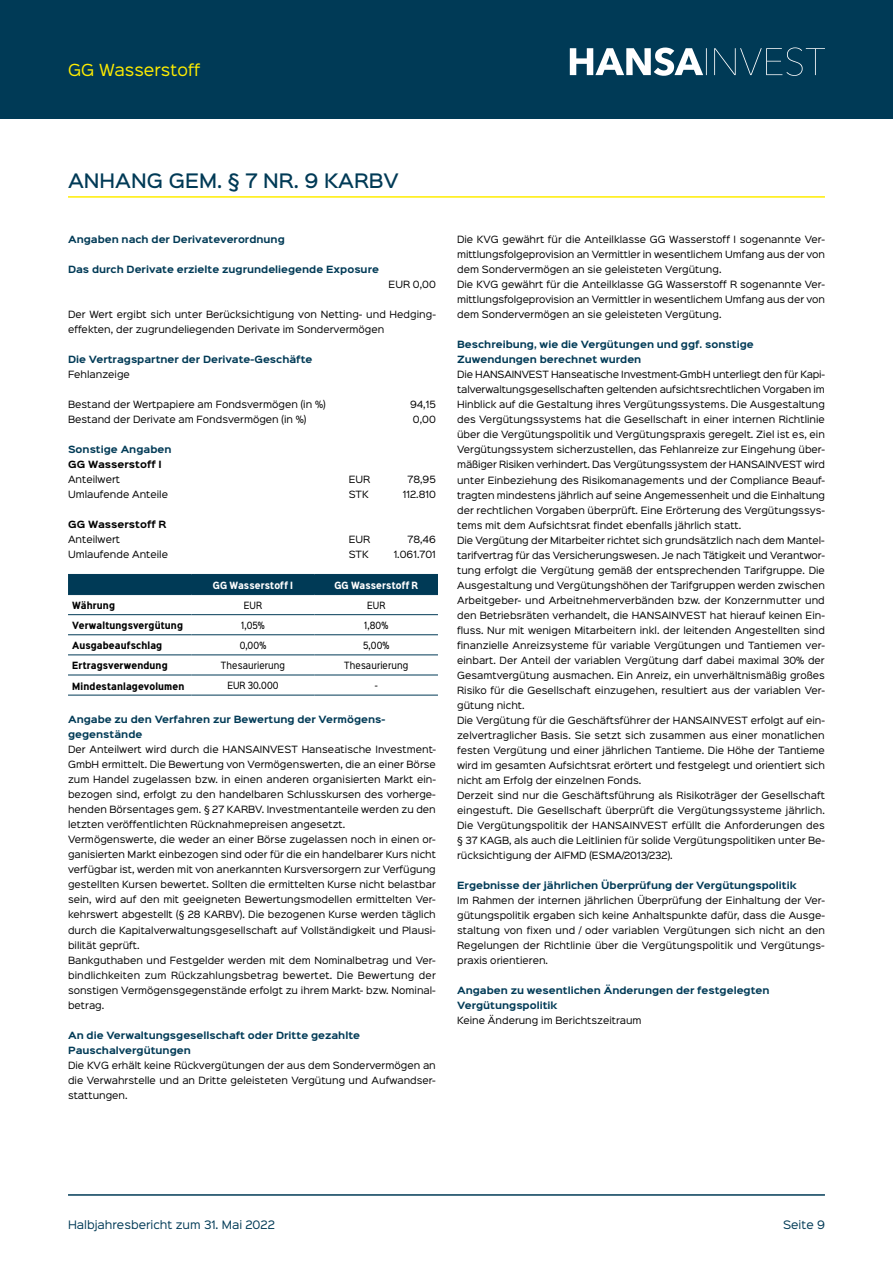
<style>
.page{position:relative;width:893px;height:1263px;background:#fff}
.page>*{position:absolute;margin:0;border:0;box-sizing:border-box;transform-origin:0 0}
.t1{font:500 18px "Sinkin Sans 500";color:#003a56}
.t2{font:15px "Sinkin Sans 400";color:#ffed00}
.t3{font:10.5px "Sinkin Sans 400";color:#003a56}
.t4{font:9px/15px "Sinkin Sans 400";color:#000}
.t5{font:700 9px/15px "Sinkin Sans 700";color:#003a56}
.t6{font:700 9px "Sinkin Sans Narrow W01 700";letter-spacing:.015em;color:#000}
.t7{font:9px "Sinkin Sans Narrow W01 400 Rg";letter-spacing:.015em;color:#000}
.t8{font:700 9px "Sinkin Sans 700";color:#000}
.t9{font:700 9px "Sinkin Sans Narrow W01 700";letter-spacing:.015em;color:#fff}
</style>
<div class="page">
<div style="left:0;top:0;width:893px;height:119px;background:#003a56"></div>
<svg style="left:570px;top:47px;width:255px;height:29px"></svg>
<hr style="left:68px;top:1194px;width:757px;height:2px;background:#003a56">
<hr style="left:68px;top:196px;width:757px;height:2px;background:#ffed00">
<div style="left:68px;top:575px;width:370px;height:19px;background:#003a56"></div>
<hr style="left:68px;top:594px;width:123px;height:1px;background:#003a56">
<hr style="left:191px;top:594px;width:124px;height:1px;background:#003a56">
<hr style="left:315px;top:594px;width:123px;height:1px;background:#003a56">
<hr style="left:68px;top:614px;width:123px;height:1px;background:#003a56">
<hr style="left:68px;top:634px;width:123px;height:1px;background:#003a56">
<hr style="left:68px;top:654px;width:123px;height:1px;background:#003a56">
<hr style="left:68px;top:675px;width:123px;height:1px;background:#003a56">
<hr style="left:68px;top:695px;width:123px;height:1px;background:#003a56">
<hr style="left:68px;top:574px;width:123px;height:1px;background:#003a56">
<hr style="left:191px;top:574px;width:124px;height:1px;background:#003a56">
<hr style="left:315px;top:574px;width:123px;height:1px;background:#003a56">
<hr style="left:191px;top:614px;width:124px;height:1px;background:#003a56">
<hr style="left:315px;top:614px;width:123px;height:1px;background:#003a56">
<hr style="left:191px;top:634px;width:124px;height:1px;background:#003a56">
<hr style="left:315px;top:634px;width:123px;height:1px;background:#003a56">
<hr style="left:191px;top:654px;width:124px;height:1px;background:#003a56">
<hr style="left:315px;top:654px;width:123px;height:1px;background:#003a56">
<hr style="left:191px;top:675px;width:124px;height:1px;background:#003a56">
<hr style="left:315px;top:675px;width:123px;height:1px;background:#003a56">
<hr style="left:191px;top:695px;width:124px;height:1px;background:#003a56">
<hr style="left:315px;top:695px;width:123px;height:1px;background:#003a56">
<h2 class="t2" style="left:68px;top:57px;width:134px">GG Wasserstoff</h2>
<h1 class="t1" style="left:68px;top:165px;width:332px">ANHANG GEM. § 7 NR. 9 KARBV</h1>
<p class="t5" style="left:68px;top:233px;width:218px">Angaben nach der Derivateverordnung</p>
<p class="t5" style="left:68px;top:263px;width:312px">Das durch Derivate erzielte zugrundeliegende Exposure</p>
<p class="t4" style="left:389px;top:276px;width:49px">EUR 0,00</p>
<p class="t4" style="left:68px;top:306px;width:369px">Der Wert ergibt sich unter Berücksichtigung von Netting- und Hedging&shy;effekten, der zugrundeliegenden Derivate im Sondervermögen</p>
<p class="t5" style="left:68px;top:353px;width:246px">Die Vertragspartner der Derivate-Geschäfte</p>
<p class="t4" style="left:68px;top:366px;width:63px">Fehlanzeige</p>
<p class="t4" style="left:68px;top:396px;width:259px">Bestand der Wertpapiere am Fondsvermögen (in %)</p>
<p class="t4" style="left:410px;top:396px;width:27px">94,15</p>
<p class="t4" style="left:68px;top:411px;width:240px">Bestand der Derivate am Fondsvermögen (in %)</p>
<p class="t4" style="left:413px;top:411px;width:24px">0,00</p>
<p class="t5" style="left:68px;top:443px;width:105px">Sonstige Angaben</p>
<p class="t8" style="left:68px;top:460px;width:95px">GG Wasserstoff I</p>
<p class="t4" style="left:68px;top:471px;width:54px">Anteilwert</p>
<p class="t4" style="left:349px;top:471px;width:23px">EUR</p>
<p class="t4" style="left:407px;top:471px;width:30px">78,95</p>
<p class="t4" style="left:68px;top:486px;width:102px">Umlaufende Anteile</p>
<p class="t4" style="left:349px;top:486px;width:21px">STK</p>
<p class="t4" style="left:403px;top:486px;width:35px">112.810</p>
<p class="t8" style="left:68px;top:520px;width:100px">GG Wasserstoff R</p>
<p class="t4" style="left:68px;top:531px;width:54px">Anteilwert</p>
<p class="t4" style="left:349px;top:531px;width:23px">EUR</p>
<p class="t4" style="left:407px;top:531px;width:30px">78,46</p>
<p class="t4" style="left:68px;top:546px;width:102px">Umlaufende Anteile</p>
<p class="t4" style="left:349px;top:546px;width:21px">STK</p>
<p class="t4" style="left:394px;top:546px;width:44px">1.061.701</p>
<p class="t9" style="left:213px;top:579px;width:82px">GG Wasserstoff I</p>
<p class="t9" style="left:334px;top:579px;width:85px">GG Wasserstoff R</p>
<p class="t6" style="left:72px;top:599px;width:44px">Währung</p>
<p class="t7" style="left:244px;top:599px;width:20px">EUR</p>
<p class="t7" style="left:367px;top:599px;width:20px">EUR</p>
<p class="t6" style="left:72px;top:619px;width:112px">Verwaltungsvergütung</p>
<p class="t7" style="left:241px;top:619px;width:25px">1,05%</p>
<p class="t7" style="left:364px;top:619px;width:26px">1,80%</p>
<p class="t6" style="left:72px;top:639px;width:91px">Ausgabeaufschlag</p>
<p class="t7" style="left:240px;top:639px;width:28px">0,00%</p>
<p class="t7" style="left:363px;top:639px;width:28px">5,00%</p>
<p class="t6" style="left:72px;top:659px;width:97px">Ertragsverwendung</p>
<p class="t7" style="left:221px;top:659px;width:66px">Thesaurierung</p>
<p class="t7" style="left:344px;top:659px;width:66px">Thesaurierung</p>
<p class="t6" style="left:72px;top:679px;width:114px">Mindestanlagevolumen</p>
<p class="t7" style="left:227px;top:679px;width:53px">EUR 30.000</p>
<p class="t7" style="left:375px;top:679px;width:4px">-</p>
<p class="t5" style="left:68px;top:713px;width:319px">Angabe zu den Verfahren zur Bewertung der Vermögens&shy;gegenstände</p>
<p class="t4" style="left:68px;top:741px;width:369px">Der Anteilwert wird durch die HANSAINVEST Hanseatische Investment-GmbH ermittelt. Die Bewertung von Vermögenswerten, die an einer Börse zum Handel zugelassen bzw. in einen anderen organisierten Markt ein&shy;bezogen sind, erfolgt zu den handelbaren Schlusskursen des vorherge&shy;henden Börsentages gem. § 27 KARBV. Investmentanteile werden zu den letzten veröffentlichten Rücknahmepreisen angesetzt.<br>Vermögenswerte, die weder an einer Börse zugelassen noch in einen or&shy;ganisierten Markt einbezogen sind oder für die ein handelbarer Kurs nicht verfügbar ist, werden mit von anerkannten Kursversorgern zur Verfügung gestellten Kursen bewertet. Sollten die ermittelten Kurse nicht belastbar sein, wird auf den mit geeigneten Bewertungsmodellen ermittelten Ver&shy;kehrswert abgestellt (§ 28 KARBV). Die bezogenen Kurse werden täglich durch die Kapitalverwaltungsgesellschaft auf Vollständigkeit und Plausi&shy;bilität geprüft.<br>Bankguthaben und Festgelder werden mit dem Nominalbetrag und Ver&shy;bindlichkeiten zum Rückzahlungsbetrag bewertet. Die Bewertung der sonstigen Vermögensgegenstände erfolgt zu ihrem Markt- bzw. Nominal&shy;betrag.</p>
<p class="t5" style="left:68px;top:1028px;width:294px">An die Verwaltungsgesellschaft oder Dritte gezahlte<br>Pauschalvergütungen</p>
<p class="t4" style="left:68px;top:1056px;width:369px;text-align:justify">Die KVG erhält keine Rückvergütungen der aus dem Sondervermögen an die Verwahrstelle und an Dritte geleisteten Vergütung und Aufwandser&shy;stattungen.</p>
<p class="t4" style="left:457px;top:231px;width:369px">Die KVG gewährt für die Anteilklasse GG Wasserstoff I sogenannte Ver&shy;mittlungsfolgeprovision an Vermittler in wesentlichem Umfang aus der von dem Sondervermögen an sie geleisteten Vergütung.<br>Die KVG gewährt für die Anteilklasse GG Wasserstoff R sogenannte Ver&shy;mittlungsfolgeprovision an Vermittler in wesentlichem Umfang aus der von dem Sondervermögen an sie geleisteten Vergütung.</p>
<p class="t5" style="left:457px;top:338px;width:298px">Beschreibung, wie die Vergütungen und ggf. sonstige<br>Zuwendungen berechnet wurden</p>
<p class="t4" style="left:457px;top:367px;width:369px">Die HANSAINVEST Hanseatische Investment-GmbH unterliegt den für Kapi&shy;talverwaltungsgesellschaften geltenden aufsichtsrechtlichen Vorgaben im Hinblick auf die Gestaltung ihres Vergütungssystems. Die Ausgestaltung des Vergütungssystems hat die Gesellschaft in einer internen Richtlinie über die Vergütungspolitik und Vergütungspraxis geregelt. Ziel ist es, ein Vergütungssystem sicherzustellen, das Fehlanreize zur Eingehung über&shy;mäßiger Risiken verhindert. Das Vergütungssystem der HANSAINVEST wird unter Einbeziehung des Risikomanagements und der Compliance Beauf&shy;tragten mindestens jährlich auf seine Angemessenheit und die Einhaltung der rechtlichen Vorgaben überprüft. Eine Erörterung des Vergütungssys&shy;tems mit dem Aufsichtsrat findet ebenfalls jährlich statt.<br>Die Vergütung der Mitarbeiter richtet sich grundsätzlich nach dem Mantel&shy;tarifvertrag für das Versicherungswesen. Je nach Tätigkeit und Verantwor&shy;tung erfolgt die Vergütung gemäß der entsprechenden Tarifgruppe. Die Ausgestaltung und Vergütungshöhen der Tarifgruppen werden zwischen Arbeitgeber- und Arbeitnehmerverbänden bzw. der Konzernmutter und den Betriebsräten verhandelt, die HANSAINVEST hat hierauf keinen Ein&shy;fluss. Nur mit wenigen Mitarbeitern inkl. der leitenden Angestellten sind finanzielle Anreizsysteme für variable Vergütungen und Tantiemen ver&shy;einbart. Der Anteil der variablen Vergütung darf dabei maximal 30% der Gesamtvergütung ausmachen. Ein Anreiz, ein unverhältnismäßig großes Risiko für die Gesellschaft einzugehen, resultiert aus der variablen Ver&shy;gütung nicht.<br>Die Vergütung für die Geschäftsführer der HANSAINVEST erfolgt auf ein&shy;zelvertraglicher Basis. Sie setzt sich zusammen aus einer monatlichen festen Vergütung und einer jährlichen Tantieme. Die Höhe der Tantieme wird im gesamten Aufsichtsrat erörtert und festgelegt und orientiert sich nicht am Erfolg der einzelnen Fonds.<br>Derzeit sind nur die Geschäftsführung als Risikoträger der Gesellschaft eingestuft. Die Gesellschaft überprüft die Vergütungssysteme jährlich.<br>Die Vergütungspolitik der HANSAINVEST erfüllt die Anforderungen des § 37 KAGB, als auch die Leitlinien für solide Vergütungspolitiken unter Be&shy;rücksichtigung der AIFMD (ESMA/2013/232).</p>
<p class="t5" style="left:457px;top:878px;width:341px">Ergebnisse der jährlichen Überprüfung der Vergütungspolitik</p>
<p class="t4" style="left:457px;top:892px;width:369px;text-align:justify">Im Rahmen der internen jährlichen Überprüfung der Einhaltung der Ver&shy;gütungspolitik ergaben sich keine Anhaltspunkte dafür, dass die Ausge&shy;staltung von fixen und / oder variablen Vergütungen sich nicht an den Regelungen der Richtlinie über die Vergütungspolitik und Vergütungs&shy;praxis orientieren.</p>
<p class="t5" style="left:457px;top:983px;width:314px">Angaben zu wesentlichen Änderungen der festgelegten<br>Vergütungspolitik</p>
<p class="t4" style="left:457px;top:1012px;width:186px">Keine Änderung im Berichtszeitraum</p>
<p class="t3" style="left:68px;top:1216px;width:208px">Halbjahresbericht zum 31. Mai 2022</p>
<p class="t3" style="left:783px;top:1216px;width:43px">Seite 9</p>
</div>
